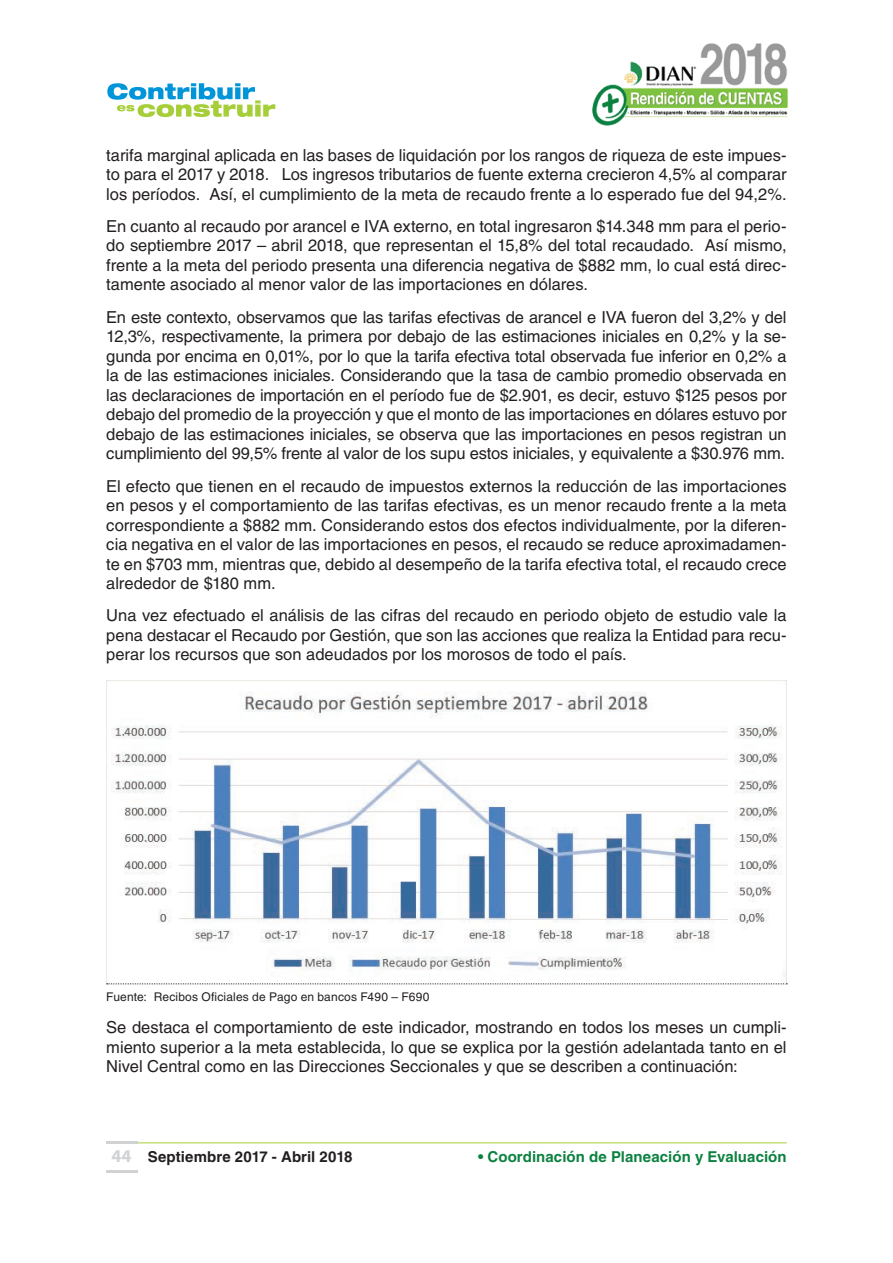
<style>
.page{position:relative;width:893px;height:1263px;background:#fff}
.page>*{position:absolute;margin:0;border:0;box-sizing:border-box;transform-origin:0 0}
.t1{font:16.5px/19.5px "Helvetica LT Std";color:#231f20;text-align:justify}
.t2{font:700 15px "Helvetica LT Std";letter-spacing:.005em;color:#0c8240}
.t3{font:700 15px "Helvetica LT Std";letter-spacing:.01em;color:#231f20}
.t4{font:12px "Helvetica LT Std";letter-spacing:.015em;color:#231f20}
.s1{font-family:"Myriad Pro";font-size:18px;color:#d1d2d4}
</style>
<div class="page">
<img style="left:592px;top:43px;width:196px;height:83px">
<svg style="left:107px;top:83px;width:168px;height:34px"></svg>
<hr style="left:106px;top:1142px;width:681px;height:1px;background:#a6ce39">
<hr style="left:106px;top:1141px;width:32px;height:3px;background:#d1d2d4">
<hr style="left:106px;top:1170px;width:32px;height:3px;background:#d1d2d4">
<img style="left:106px;top:680px;width:681px;height:304px">
<svg style="left:107px;top:983px;width:680px;height:1px"></svg>
<p class="t1" style="left:106px;top:145px;width:682px">tarifa marginal aplicada en las bases de liquidación por los rangos de riqueza de este impues&shy;to para el 2017 y 2018. Los ingresos tributarios de fuente externa crecieron 4,5% al comparar los períodos. Así, el cumplimiento de la meta de recaudo frente a lo esperado fue del 94,2%.</p>
<p class="t1" style="left:106px;top:216px;width:682px">En cuanto al recaudo por arancel e IVA externo, en total ingresaron $14.348 mm para el perio&shy;do septiembre 2017 – abril 2018, que representan el 15,8% del total recaudado. Así mismo, frente a la meta del periodo presenta una diferencia negativa de $882 mm, lo cual está direc&shy;tamente asociado al menor valor de las importaciones en dólares.</p>
<p class="t1" style="left:106px;top:307px;width:682px">En este contexto, observamos que las tarifas efectivas de arancel e IVA fueron del 3,2% y del 12,3%, respectivamente, la primera por debajo de las estimaciones iniciales en 0,2% y la se&shy;gunda por encima en 0,01%, por lo que la tarifa efectiva total observada fue inferior en 0,2% a la de las estimaciones iniciales. Considerando que la tasa de cambio promedio observada en las declaraciones de importación en el período fue de $2.901, es decir, estuvo $125 pesos por debajo del promedio de la proyección y que el monto de las importaciones en dólares estuvo por debajo de las estimaciones iniciales, se observa que las importaciones en pesos registran un cumplimiento del 99,5% frente al valor de los supu estos iniciales, y equivalente a $30.976 mm.</p>
<p class="t1" style="left:106px;top:476px;width:682px">El efecto que tienen en el recaudo de impuestos externos la reducción de las importaciones en pesos y el comportamiento de las tarifas efectivas, es un menor recaudo frente a la meta correspondiente a $882 mm. Considerando estos dos efectos individualmente, por la diferen&shy;cia negativa en el valor de las importaciones en pesos, el recaudo se reduce aproximadamen&shy;te en $703 mm, mientras que, debido al desempeño de la tarifa efectiva total, el recaudo crece alrededor de $180 mm.</p>
<p class="t1" style="left:106px;top:606px;width:682px">Una vez efectuado el análisis de las cifras del recaudo en periodo objeto de estudio vale la pena destacar el Recaudo por Gestión, que son las acciones que realiza la Entidad para recu&shy;perar los recursos que son adeudados por los morosos de todo el país.</p>
<p class="t4" style="left:106px;top:990px;width:325px">Fuente: Recibos Oficiales de Pago en bancos F490 – F690</p>
<p class="t1" style="left:106px;top:1018px;width:682px">Se destaca el comportamiento de este indicador, mostrando en todos los meses un cumpli&shy;miento superior a la meta establecida, lo que se explica por la gestión adelantada tanto en el Nivel Central como en las Direcciones Seccionales y que se describen a continuación:</p>
<p class="t3" style="left:112px;top:1147px;width:242px"><span class="s1">44</span> Septiembre 2017 - Abril 2018</p>
<p class="t2" style="left:478px;top:1147px;width:310px">• Coordinación de Planeación y Evaluación</p>
</div>
